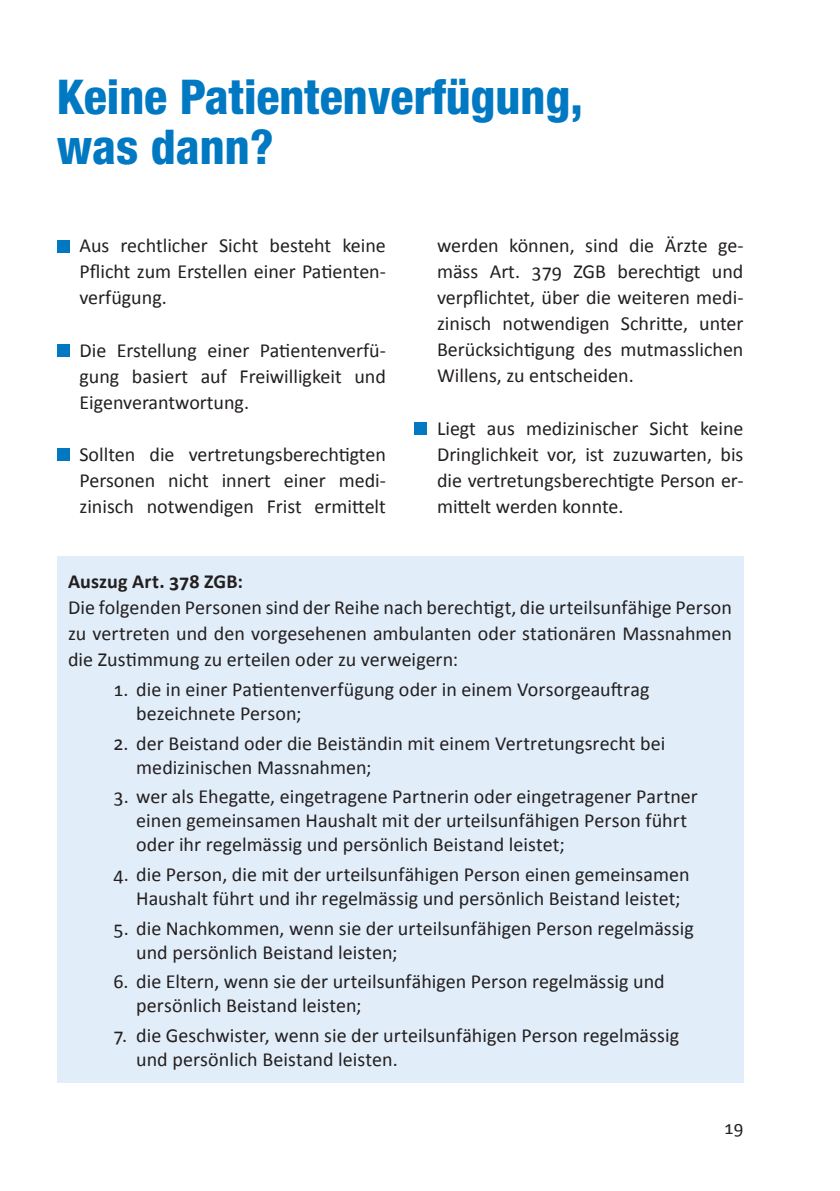
<style>
.page{position:relative;width:840px;height:1191px;background:#fff}
.page>*{position:absolute;margin:0;border:0;box-sizing:border-box;transform-origin:0 0}
.t1{font:800 condensed 48px/50px "Helvetica Neue LT Pro";color:#0079c2}
.t2{font:20px/26px "Calibri";color:#231f20}
.t3{font:700 20px "Calibri";letter-spacing:.005em;color:#231f20}
.t4{font:19px "Calibri";color:#231f20}
</style>
<div class="page">
<div style="left:57px;top:240px;width:12px;height:12px;background:#0079c2"></div>
<div style="left:57px;top:344px;width:12px;height:12px;background:#0079c2"></div>
<div style="left:57px;top:448px;width:12px;height:12px;background:#0079c2"></div>
<div style="left:57px;top:556px;width:686px;height:527px;background:#e1edf8"></div>
<div style="left:414px;top:422px;width:13px;height:12px;background:#0079c2"></div>
<h1 class="t1" style="left:57px;top:71px;width:527px">Keine Patientenverfügung, was dann?</h1>
<p class="t2" style="left:79px;top:233px;width:308px;text-align:justify">Aus rechtlicher Sicht besteht keine Pflicht zum Erstellen einer Patienten&shy;verfügung.</p>
<p class="t2" style="left:79px;top:337px;width:308px;text-align:justify">Die Erstellung einer Patientenverfü&shy;gung basiert auf Freiwilligkeit und Eigenverantwortung.</p>
<p class="t2" style="left:79px;top:441px;width:308px;text-align:justify">Sollten die vertretungsberechtigten Personen nicht innert einer medi&shy;zinisch notwendigen Frist ermittelt</p>
<p class="t2" style="left:437px;top:233px;width:308px;text-align:justify">werden können, sind die Ärzte ge&shy;mäss Art. 379 ZGB berechtigt und verpflichtet, über die weiteren medi&shy;zinisch notwendigen Schritte, unter Berücksichtigung des mutmasslichen Willens, zu entscheiden.</p>
<p class="t2" style="left:437px;top:415px;width:308px;text-align:justify">Liegt aus medizinischer Sicht keine Dringlichkeit vor, ist zuzuwarten, bis die vertretungsberechtigte Person er&shy;mittelt werden konnte.</p>
<p class="t3" style="left:68px;top:569px;width:176px">Auszug Art. 378 ZGB:</p>
<p class="t2" style="left:68px;top:595px;width:665px;text-align:justify">Die folgenden Personen sind der Reihe nach berechtigt, die urteilsunfähige Person zu vertreten und den vorgesehenen ambulanten oder stationären Massnahmen die Zustimmung zu erteilen oder zu verweigern:</p>
<p class="t2" style="left:136px;top:677px;width:514px;line-height:24px;text-indent:-23px">1. die in einer Patientenverfügung oder in einem Vorsorgeauftrag bezeichnete Person;</p>
<p class="t2" style="left:136px;top:731px;width:530px;line-height:24px;text-indent:-23px">2. der Beistand oder die Beiständin mit einem Vertretungsrecht bei medizinischen Massnahmen;</p>
<p class="t2" style="left:136px;top:785px;width:563px;line-height:24px;text-indent:-23px">3. wer als Ehegatte, eingetragene Partnerin oder eingetragener Partner einen gemeinsamen Haushalt mit der urteilsunfähigen Person führt oder ihr regelmässig und persönlich Beistand leistet;</p>
<p class="t2" style="left:136px;top:862px;width:554px;line-height:24px;text-indent:-23px">4. die Person, die mit der urteilsunfähigen Person einen gemeinsamen<br>Haushalt führt und ihr regelmässig und persönlich Beistand leistet;</p>
<p class="t2" style="left:136px;top:916px;width:559px;line-height:24px;text-indent:-23px">5. die Nachkommen, wenn sie der urteilsunfähigen Person regelmässig und persönlich Beistand leisten;</p>
<p class="t2" style="left:136px;top:970px;width:529px;line-height:24px;text-indent:-23px">6. die Eltern, wenn sie der urteilsunfähigen Person regelmässig und persönlich Beistand leisten;</p>
<p class="t2" style="left:136px;top:1023px;width:544px;line-height:24px;text-indent:-23px">7. die Geschwister, wenn sie der urteilsunfähigen Person regelmässig und persönlich Beistand leisten.</p>
<p class="t4" style="left:723px;top:1116px;width:21px">19</p>
</div>
